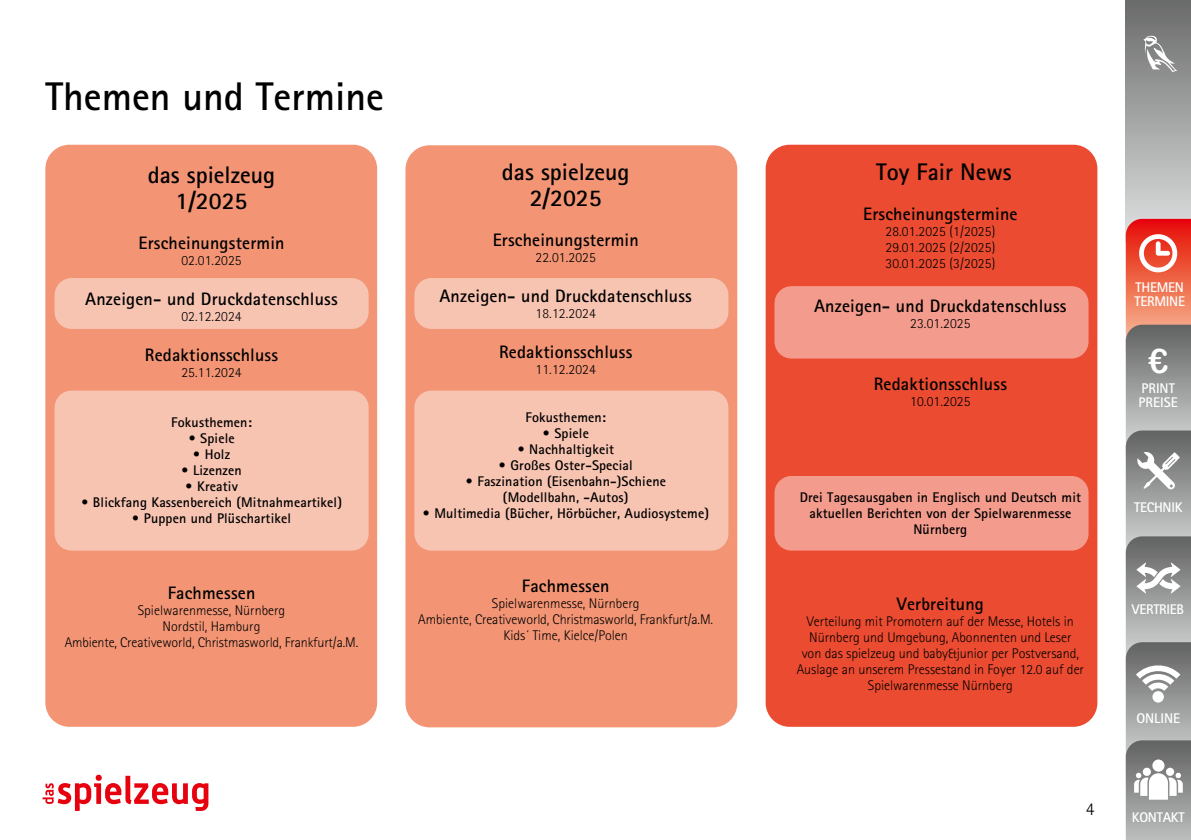
<style>
.page{position:relative;width:1191px;height:840px;background:#fff}
.page>*{position:absolute;margin:0;border:0;box-sizing:border-box;transform-origin:0 0}
.t1{font:700 40px "Rotis Sans Serif 65";color:#000}
.t2{font:34px "Arial Rounded MT Bold";color:#fff}
.t3{font:700 24px/26px "Rotis Sans Serif 65";color:#000;text-align:center}
.t4{font:700 18px "Rotis Sans Serif 65";letter-spacing:.01em;color:#000}
.t5{font:300 18px "Rotis Sans Serif 45";color:#000}
.t6{font:300 14px/16px "Rotis Sans Serif 45";color:#000;text-align:center}
.t7{font:700 14px/16px "Rotis Sans Serif 65";letter-spacing:.01em;color:#000;text-align:center}
.t8{font:700 14px/14px "Rotis Sans Serif 65";letter-spacing:-.02em;color:#fff}
.t9{font:700 14px/14px "Rotis Sans Serif 65";color:#fff}
</style>
<div class="page">
<svg style="left:43px;top:774px;width:165px;height:36px"></svg>
<div style="left:45px;top:145px;width:332px;height:581px;background:#f39575;border-radius:24px"></div>
<div style="left:55px;top:390px;width:314px;height:160px;background:#f8c4b2;border-radius:17px"></div>
<div style="left:55px;top:278px;width:314px;height:51px;background:#f8c4b2;border-radius:17px"></div>
<div style="left:405px;top:145px;width:332px;height:582px;background:#f39575;border-radius:24px"></div>
<div style="left:765px;top:145px;width:332px;height:581px;background:#eb4b30;border-radius:24px"></div>
<div style="left:414px;top:390px;width:314px;height:160px;background:#f8c4b2;border-radius:17px"></div>
<div style="left:774px;top:475px;width:314px;height:75px;background:#f39b8c;border-radius:17px"></div>
<div style="left:414px;top:278px;width:314px;height:51px;background:#f8c4b2;border-radius:17px"></div>
<div style="left:774px;top:286px;width:314px;height:72px;background:#f39b8c;border-radius:17px"></div>
<div style="left:1125px;top:0;width:66px;height:242px;background:linear-gradient(to bottom,#696b6a,#e1e2e2)"></div>
<svg style="left:1125px;top:219px;width:66px;height:620px;background:#ac9793"></svg>
<svg style="left:1143px;top:36px;width:34px;height:36px"></svg>
<h1 class="t1" style="left:45px;top:71px;width:340px">Themen und Termine</h1>
<h3 class="t3" style="left:148px;top:161px;width:129px">das spielzeug<br>1/2025</h3>
<p class="t4" style="left:138px;top:231px;width:148px">Erscheinungstermin</p>
<p class="t6" style="left:181px;top:252px;width:62px">02.01.2025</p>
<p class="t4" style="left:85px;top:287px;width:254px">Anzeigen- und Druckdatenschluss</p>
<p class="t6" style="left:181px;top:308px;width:62px">02.12.2024</p>
<p class="t4" style="left:145px;top:343px;width:135px">Redaktionsschluss</p>
<p class="t6" style="left:181px;top:364px;width:62px">25.11.2024</p>
<p class="t7" style="left:171px;top:413px;width:82px">Fokusthemen:</p>
<p class="t7" style="left:188px;top:429px;width:48px">• Spiele</p>
<p class="t7" style="left:193px;top:445px;width:39px">• Holz</p>
<p class="t7" style="left:181px;top:461px;width:62px">• Lizenzen</p>
<p class="t7" style="left:185px;top:477px;width:54px">• Kreativ</p>
<p class="t7" style="left:81px;top:493px;width:262px">• Blickfang Kassenbereich (Mitnahmeartikel)</p>
<p class="t7" style="left:132px;top:509px;width:161px">• Puppen und Plüschartikel</p>
<p class="t4" style="left:168px;top:581px;width:89px">Fachmessen</p>
<p class="t6" style="left:65px;top:602px;width:295px">Spielwarenmesse, Nürnberg<br>Nordstil, Hamburg<br>Ambiente, Creativeworld, Christmasworld, Frankfurt/a.M.</p>
<h3 class="t3" style="left:502px;top:158px;width:129px">das spielzeug<br>2/2025</h3>
<p class="t4" style="left:492px;top:228px;width:148px">Erscheinungstermin</p>
<p class="t6" style="left:535px;top:249px;width:62px">22.01.2025</p>
<p class="t4" style="left:439px;top:284px;width:254px">Anzeigen- und Druckdatenschluss</p>
<p class="t6" style="left:535px;top:305px;width:62px">18.12.2024</p>
<p class="t4" style="left:499px;top:340px;width:135px">Redaktionsschluss</p>
<p class="t6" style="left:535px;top:361px;width:62px">11.12.2024</p>
<p class="t7" style="left:525px;top:409px;width:82px">Fokusthemen:</p>
<p class="t7" style="left:542px;top:425px;width:48px">• Spiele</p>
<p class="t7" style="left:517px;top:441px;width:98px">• Nachhaltigkeit</p>
<p class="t7" style="left:498px;top:457px;width:136px">• Großes Oster-Special</p>
<p class="t7" style="left:465px;top:473px;width:202px">• Faszination (Eisenbahn-)Schiene (Modellbahn, -Autos)</p>
<p class="t7" style="left:422px;top:505px;width:288px">• Multimedia (Bücher, Hörbücher, Audiosysteme)</p>
<p class="t4" style="left:522px;top:574px;width:89px">Fachmessen</p>
<p class="t6" style="left:418px;top:595px;width:296px">Spielwarenmesse, Nürnberg<br>Ambiente, Creativeworld, Christmasworld, Frankfurt/a.M.<br>Kids´ Time, Kielce/Polen</p>
<h3 class="t3" style="left:876px;top:158px;width:137px">Toy Fair News</h3>
<p class="t4" style="left:863px;top:202px;width:156px">Erscheinungstermine</p>
<p class="t6" style="left:885px;top:223px;width:111px;text-align:justify">28.01.2025 (1/2025)<br>29.01.2025 (2/2025)<br>30.01.2025 (3/2025)</p>
<p class="t4" style="left:814px;top:294px;width:254px">Anzeigen- und Druckdatenschluss</p>
<p class="t6" style="left:910px;top:315px;width:62px">23.01.2025</p>
<p class="t4" style="left:873px;top:372px;width:135px">Redaktionsschluss</p>
<p class="t6" style="left:910px;top:393px;width:62px">10.01.2025</p>
<p class="t7" style="left:799px;top:489px;width:283px">Drei Tagesausgaben in Englisch und Deutsch mit aktuellen Berichten von der Spielwarenmesse<br>Nürnberg</p>
<p class="t4" style="left:896px;top:592px;width:89px">Verbreitung</p>
<p class="t6" style="left:796px;top:613px;width:289px">Verteilung mit Promotern auf der Messe, Hotels in Nürnberg und Umgebung, Abonnenten und Leser<br>von das spielzeug und baby&amp;junior per Postversand, Auslage an unserem Pressestand in Foyer 12.0 auf der Spielwarenmesse Nürnberg</p>
<p class="t5" style="left:1085px;top:797px;width:10px">4</p>
<p class="t8" style="left:1134px;top:279px;width:52px">THEMEN<br>TERMINE</p>
<h2 class="t2" style="left:1148px;top:341px;width:22px">€</h2>
<p class="t9" style="left:1138px;top:381px;width:41px">PRINT<br>PREISE</p>
<p class="t8" style="left:1134px;top:499px;width:50px">TECHNIK</p>
<p class="t8" style="left:1131px;top:601px;width:54px">VERTRIEB</p>
<p class="t8" style="left:1136px;top:710px;width:45px">ONLINE</p>
<p class="t8" style="left:1131px;top:809px;width:54px">KONTAKT</p>
</div>
